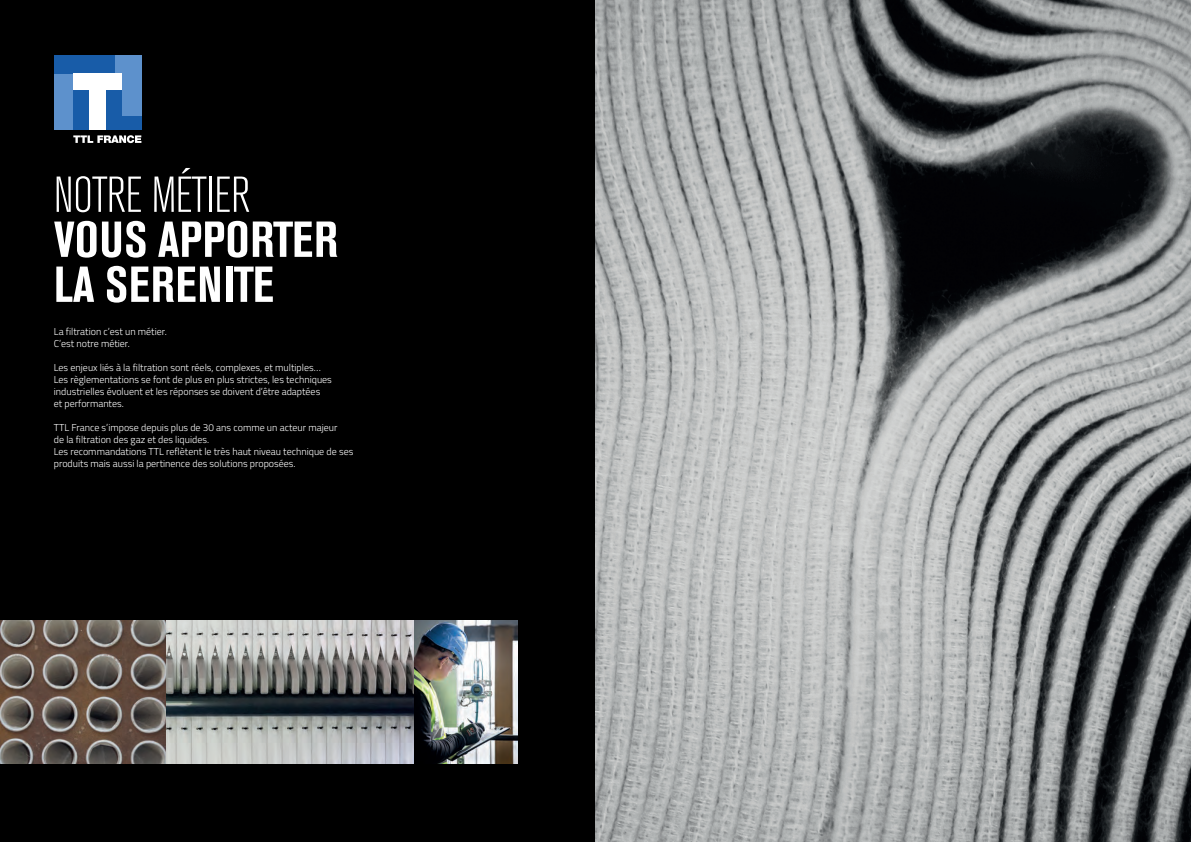
<style>
.page{position:relative;width:1191px;height:842px;background:#fff}
.page>*{position:absolute;margin:0;border:0;box-sizing:border-box;transform-origin:0 0}
.t1{font:700 condensed 50px/45px "Akzidenz Grotesk BE";letter-spacing:.01em;color:#fff}
.t2{font:300 condensed 50px "Akzidenz Grotesk BE";letter-spacing:-.02em;color:#fff}
.t3{font:300 10px/12px "Titillium Web";color:#fff}
</style>
<div class="page">
<div style="left:0;top:0;width:595px;height:842px;background:#000"></div>
<img style="left:595px;top:0;width:596px;height:842px">
<div style="left:54px;top:55px;width:87px;height:75px;background:#5d91cc"></div>
<div style="left:54px;top:55px;width:61px;height:19px;background:#185ca8"></div>
<div style="left:73px;top:90px;width:16px;height:40px;background:#185ca8"></div>
<div style="left:106px;top:90px;width:16px;height:40px;background:#185ca8"></div>
<div style="left:106px;top:116px;width:35px;height:14px;background:#185ca8"></div>
<div style="left:73px;top:74px;width:49px;height:16px;background:#fff"></div>
<div style="left:89px;top:82px;width:17px;height:48px;background:#fff"></div>
<svg style="left:73px;top:135px;width:68px;height:8px"></svg>
<img style="left:0;top:621px;width:517px;height:143px">
<h1 class="t2" style="left:54px;top:168px;width:197px">NOTRE MÉTIER</h1>
<h1 class="t1" style="left:54px;top:218px;width:285px">VOUS APPORTER<br>LA SERENITE</h1>
<p class="t3" style="left:54px;top:325px;width:114px">La filtration c’est un métier.<br>C’est notre métier.</p>
<p class="t3" style="left:54px;top:361px;width:279px">Les enjeux liés à la filtration sont réels, complexes, et multiples… Les règlementations se font de plus en plus strictes, les techniques industrielles évoluent et les réponses se doivent d’être adaptées<br>et performantes.</p>
<p class="t3" style="left:54px;top:421px;width:301px">TTL France s’impose depuis plus de 30 ans comme un acteur majeur<br>de la filtration des gaz et des liquides.<br>Les recommandations TTL reflètent le très haut niveau technique de ses produits mais aussi la pertinence des solutions proposées.</p>
</div>
